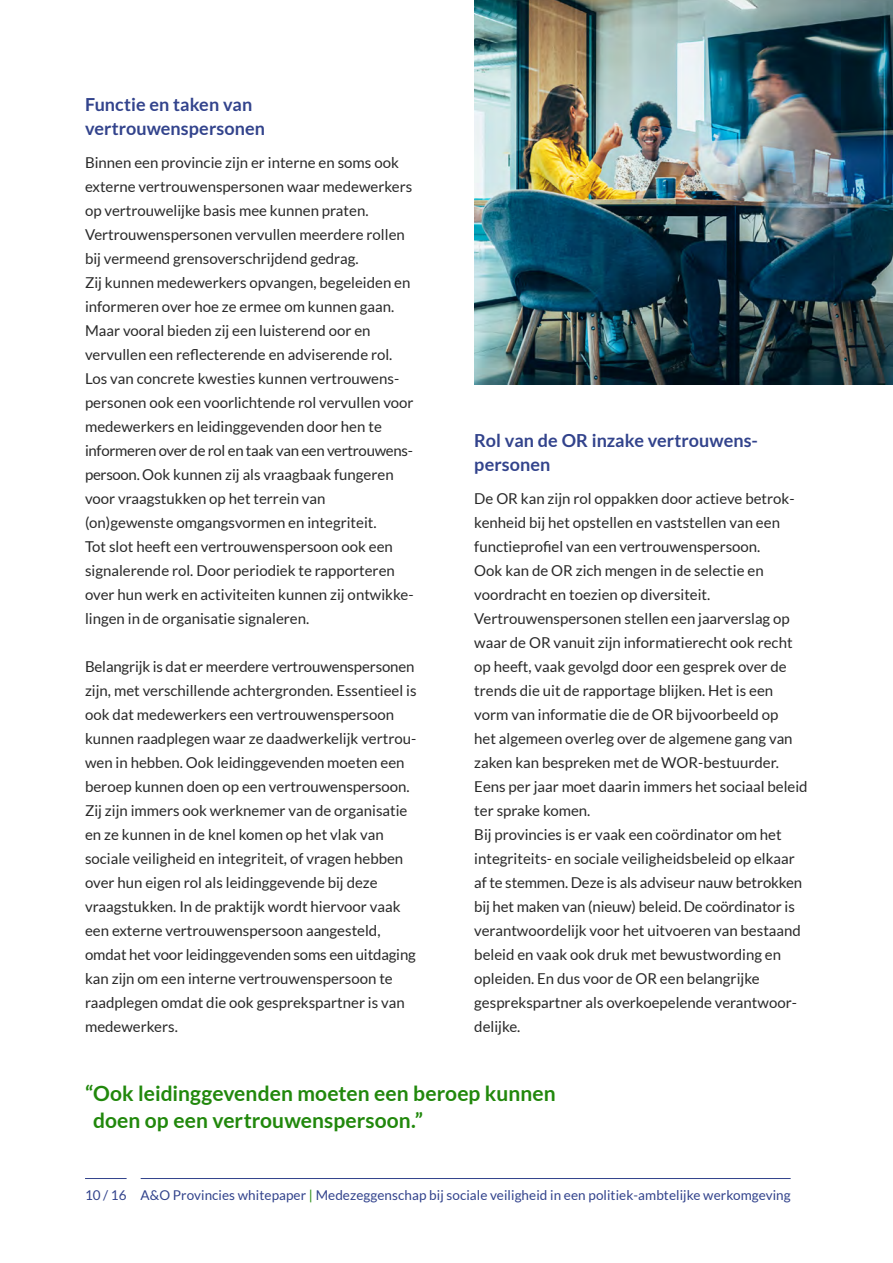
<style>
.page{position:relative;width:893px;height:1263px;background:#fff}
.page>*{position:absolute;margin:0;border:0;box-sizing:border-box;transform-origin:0 0}
.t1{font:700 21px/27px "Lato";letter-spacing:.005em;color:#21880c}
.t2{font:700 18px/24px "Lato";letter-spacing:.005em;color:#32438c}
.t3{font:15px/24px "Lato";color:#292929}
.t4{font:13.5px "Lato";letter-spacing:.005em;color:#32438c}
.s1{color:#21880c}
</style>
<div class="page">
<hr style="left:85px;top:1178px;width:42px;height:1px;background:#32438c">
<hr style="left:141px;top:1178px;width:650px;height:1px;background:#32438c">
<img style="left:474px;top:0;width:419px;height:384px">
<p class="t2" style="left:85px;top:92px;width:181px">Functie en taken van vertrouwenspersonen</p>
<p class="t3" style="left:85px;top:150px;width:330px">Binnen een provincie zijn er interne en soms ook externe vertrouwenspersonen waar medewerkers op vertrouwelijke basis mee kunnen praten.<br>Vertrouwenspersonen vervullen meerdere rollen bij vermeend grensoverschrijdend gedrag.<br>Zij kunnen medewerkers opvangen, begeleiden en informeren over hoe ze ermee om kunnen gaan.<br>Maar vooral bieden zij een luisterend oor en vervullen een reflecterende en adviserende rol.<br>Los van concrete kwesties kunnen vertrouwens&shy;personen ook een voorlichtende rol vervullen voor medewerkers en leidinggevenden door hen te informeren over de rol en taak van een vertrouwens&shy;persoon. Ook kunnen zij als vraagbaak fungeren voor vraagstukken op het terrein van (on)gewenste omgangsvormen en integriteit.<br>Tot slot heeft een vertrouwenspersoon ook een signalerende rol. Door periodiek te rapporteren over hun werk en activiteiten kunnen zij ontwikke&shy;lingen in de organisatie signaleren.</p>
<p class="t3" style="left:85px;top:654px;width:333px">Belangrijk is dat er meerdere vertrouwenspersonen zijn, met verschillende achtergronden. Essentieel is ook dat medewerkers een vertrouwenspersoon kunnen raadplegen waar ze daadwerkelijk vertrou&shy;wen in hebben. Ook leidinggevenden moeten een beroep kunnen doen op een vertrouwenspersoon.<br>Zij zijn immers ook werknemer van de organisatie en ze kunnen in de knel komen op het vlak van sociale veiligheid en integriteit, of vragen hebben over hun eigen rol als leidinggevende bij deze vraagstukken. In de praktijk wordt hiervoor vaak een externe vertrouwenspersoon aangesteld, omdat het voor leidinggevenden soms een uitdaging kan zijn om een interne vertrouwenspersoon te raadplegen omdat die ook gesprekspartner is van medewerkers.</p>
<p class="t2" style="left:474px;top:428px;width:283px">Rol van de OR inzake vertrouwens&shy;personen</p>
<p class="t3" style="left:474px;top:486px;width:335px">De OR kan zijn rol oppakken door actieve betrok&shy;kenheid bij het opstellen en vaststellen van een functieprofiel van een vertrouwenspersoon.<br>Ook kan de OR zich mengen in de selectie en voordracht en toezien op diversiteit.<br>Vertrouwenspersonen stellen een jaarverslag op waar de OR vanuit zijn informatierecht ook recht op heeft, vaak gevolgd door een gesprek over de trends die uit de rapportage blijken. Het is een vorm van informatie die de OR bijvoorbeeld op<br>het algemeen overleg over de algemene gang van zaken kan bespreken met de WOR-bestuurder.<br>Eens per jaar moet daarin immers het sociaal beleid ter sprake komen.<br>Bij provincies is er vaak een coördinator om het integriteits- en sociale veiligheidsbeleid op elkaar af te stemmen. Deze is als adviseur nauw betrokken bij het maken van (nieuw) beleid. De coördinator is verantwoordelijk voor het uitvoeren van bestaand beleid en vaak ook druk met bewustwording en opleiden. En dus voor de OR een belangrijke gesprekspartner als overkoepelende verantwoor&shy;delijke.</p>
<h1 class="t1" style="left:93px;top:1080px;width:464px;text-indent:-8px">“Ook leidinggevenden moeten een beroep kunnen doen op een vertrouwenspersoon.”</h1>
<p class="t4" style="left:85px;top:1188px;width:707px">10 / 16 A&amp;O Provincies whitepaper <span class="s1">|</span> Medezeggenschap bij sociale veiligheid in een politiek-ambtelijke werkomgeving</p>
</div>
